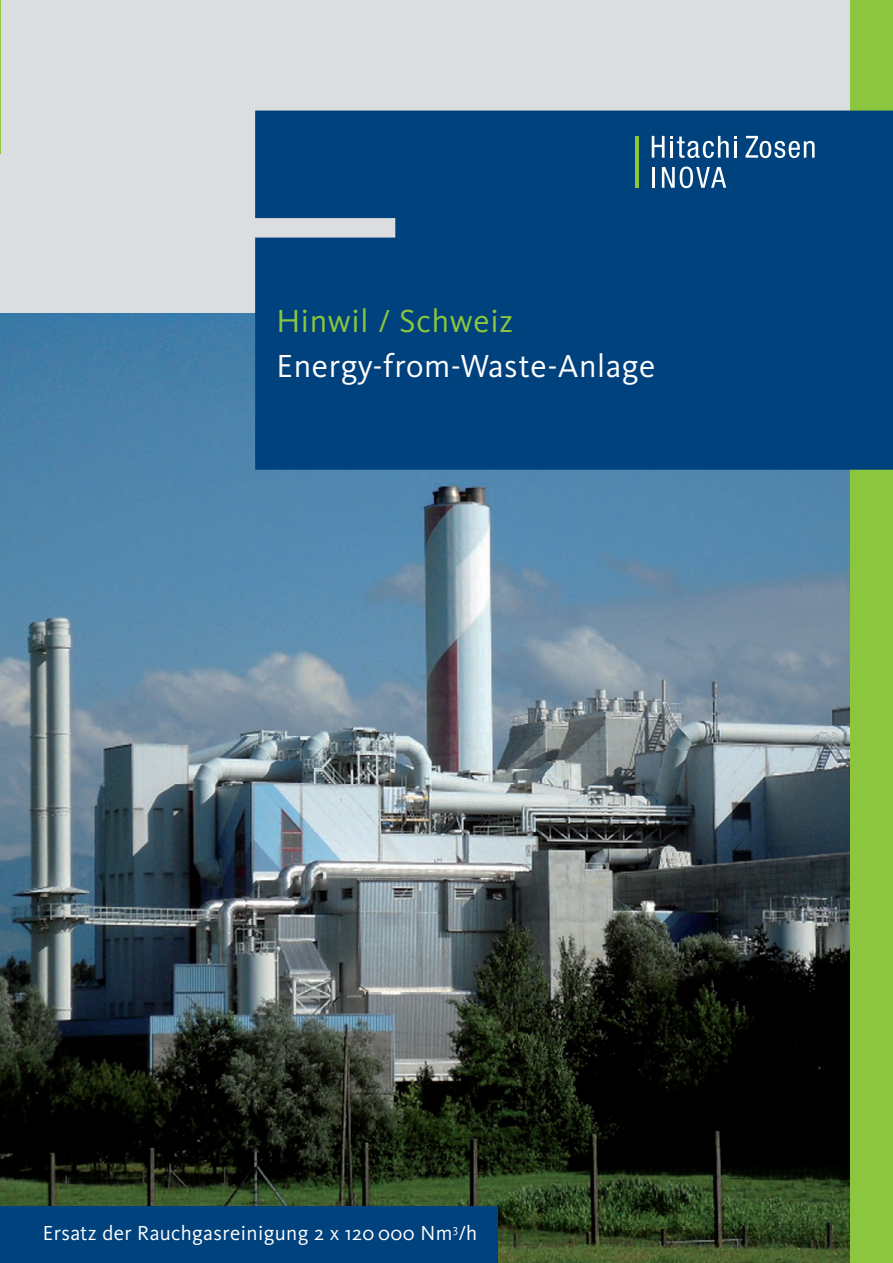
<style>
.page{position:relative;width:893px;height:1263px;background:#fff}
.page>*{position:absolute;margin:0;border:0;box-sizing:border-box;transform-origin:0 0}
.t1{font:33px "Kievit";letter-spacing:.02em;color:#fff}
.t2{font:33px "Kievit";letter-spacing:.02em;color:#8bc63e}
.t3{font:21px "Kievit";letter-spacing:.02em;color:#fff}
</style>
<div class="page">
<img style="left:0;top:312px;width:850px;height:951px">
<div style="left:0;top:0;width:850px;height:312px;background:#dcdddf"></div>
<div style="left:850px;top:0;width:43px;height:1263px;background:#8bc63e"></div>
<div style="left:255px;top:111px;width:638px;height:359px;background:#00427d"></div>
<div style="left:0;top:1206px;width:497px;height:57px;background:#00427d"></div>
<svg style="left:662px;top:167px;width:64px;height:21px"></svg>
<hr style="left:652px;top:167px;width:2px;height:21px;background:#fff">
<svg style="left:745px;top:136px;width:70px;height:22px;background:#517da6"></svg>
<svg style="left:652px;top:136px;width:85px;height:22px;background:#537fa7"></svg>
<hr style="left:635px;top:136px;width:4px;height:52px;background:#8bc63e">
<h1 class="t2" style="left:276px;top:301px;width:238px">Hinwil / Schweiz</h1>
<h1 class="t1" style="left:276px;top:346px;width:380px">Energy-from-Waste-Anlage</h1>
<p class="t3" style="left:43px;top:1220px;width:436px">Ersatz der Rauchgasreinigung 2 x 120 000 Nm<sup>3</sup>/h</p>
</div>
